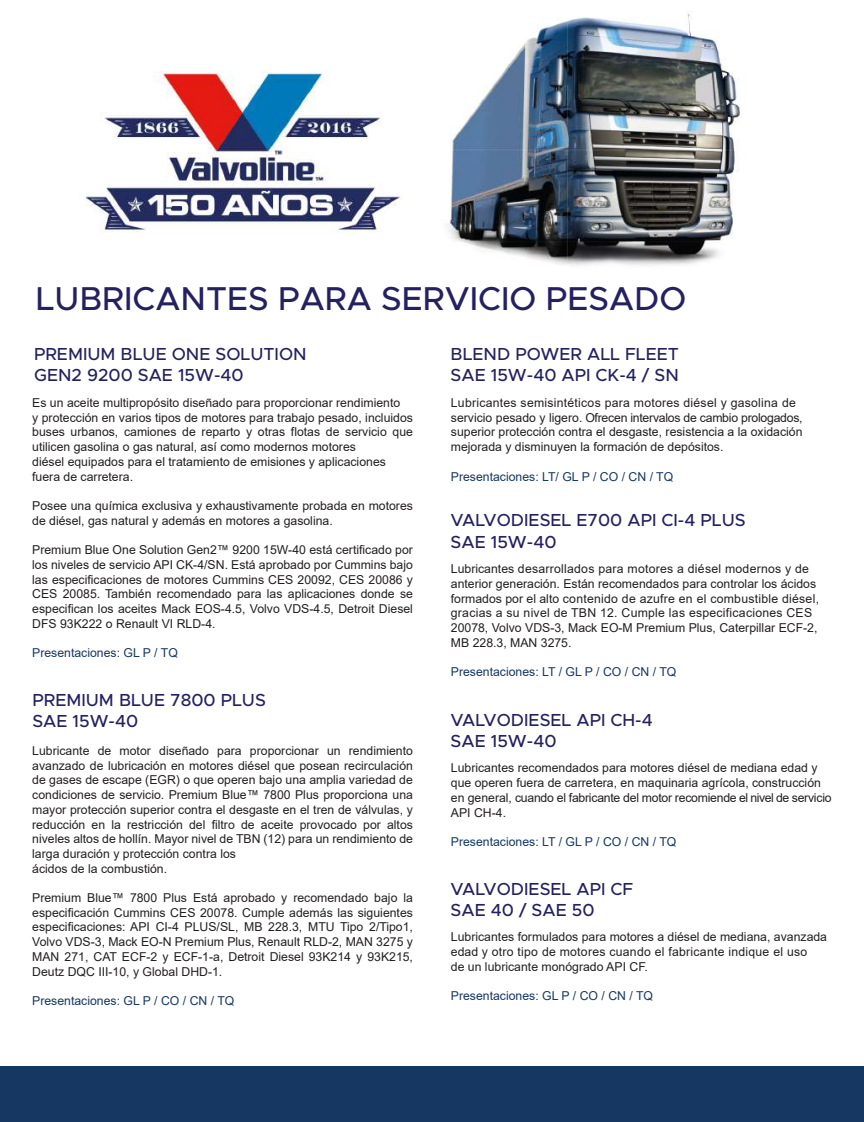
<style>
.page{position:relative;width:864px;height:1122px;background:#fff}
.page>*{position:absolute;margin:0;border:0;box-sizing:border-box;transform-origin:0 0}
.t1{font:500 33.25px "Metropolis";color:#252161}
.t2{font:500 17.5px/21px "Metropolis";color:#252161}
.t3{font:12.25px/14.7px "Arial";color:#231f20}
.t4{font:12.25px "Arial";color:#163762}
</style>
<div class="page">
<img style="left:86px;top:13px;width:654px;height:253px">
<div style="left:0;top:1066px;width:863px;height:55px;background:#163762"></div>
<h1 class="t1" style="left:36px;top:277px;width:651px">LUBRICANTES PARA SERVICIO PESADO</h1>
<h2 class="t2" style="left:34px;top:344px;width:274px">PREMIUM BLUE ONE SOLUTION<br>GEN2 9200 SAE 15W-40</h2>
<h2 class="t2" style="left:450px;top:344px;width:230px">BLEND POWER ALL FLEET<br>SAE 15W-40 API CK-4 / SN</h2>
<p class="t3" style="left:32px;top:395px;width:382px">Es un aceite multipropósito diseñado para proporcionar rendimiento<br>y protección en varios tipos de motores para trabajo pesado, incluidos buses urbanos, camiones de reparto y otras flotas de servicio que utilicen gasolina o gas natural, así como modernos motores<br>diésel equipados para el tratamiento de emisiones y aplicaciones fuera de carretera.</p>
<p class="t3" style="left:32px;top:498px;width:382px">Posee una química exclusiva y exhaustivamente probada en motores de diésel, gas natural y además en motores a gasolina.</p>
<p class="t3" style="left:32px;top:542px;width:382px;text-align:justify">Premium Blue One Solution Gen2™ 9200 15W-40 está certificado por los niveles de servicio API CK-4/SN. Está aprobado por Cummins bajo las especificaciones de motores Cummins CES 20092, CES 20086 y CES 20085. También recomendado para las aplicaciones donde se especifican los aceites Mack EOS-4.5, Volvo VDS-4.5, Detroit Diesel DFS 93K222 o Renault VI RLD-4.</p>
<p class="t4" style="left:32px;top:644px;width:147px">Presentaciones: GL P / TQ</p>
<h2 class="t2" style="left:32px;top:689px;width:235px">PREMIUM BLUE 7800 PLUS<br>SAE 15W-40</h2>
<p class="t3" style="left:32px;top:743px;width:382px">Lubricante de motor diseñado para proporcionar un rendimiento avanzado de lubricación en motores diésel que posean recirculación de gases de escape (EGR) o que operen bajo una amplia variedad de condiciones de servicio. Premium Blue™ 7800 Plus proporciona una mayor protección superior contra el desgaste en el tren de válvulas, y reducción en la restricción del filtro de aceite provocado por altos niveles altos de hollín. Mayor nivel de TBN (12) para un rendimiento de larga duración y protección contra los<br>ácidos de la combustión.</p>
<p class="t3" style="left:32px;top:890px;width:382px;text-align:justify">Premium Blue™ 7800 Plus Está aprobado y recomendado bajo la especificación Cummins CES 20078. Cumple además las siguientes especificaciones: API CI-4 PLUS/SL, MB 228.3, MTU Tipo 2/Tipo1, Volvo VDS-3, Mack EO-N Premium Plus, Renault RLD-2, MAN 3275 y MAN 271, CAT ECF-2 y ECF-1-a, Detroit Diesel 93K214 y 93K215, Deutz DQC III-10, y Global DHD-1.</p>
<p class="t4" style="left:32px;top:992px;width:203px">Presentaciones: GL P / CO / CN / TQ</p>
<p class="t3" style="left:450px;top:395px;width:353px">Lubricantes semisintéticos para motores diésel y gasolina de servicio pesado y ligero. Ofrecen intervalos de cambio prologados, superior protección contra el desgaste, resistencia a la oxidación mejorada y disminuyen la formación de depósitos.</p>
<p class="t4" style="left:450px;top:467px;width:224px">Presentaciones: LT/ GL P / CO / CN / TQ</p>
<h2 class="t2" style="left:450px;top:510px;width:296px">VALVODIESEL E700 API CI-4 PLUS<br>SAE 15W-40</h2>
<p class="t3" style="left:450px;top:561px;width:369px">Lubricantes desarrollados para motores a diésel modernos y de anterior generación. Están recomendados para controlar los ácidos formados por el alto contenido de azufre en el combustible diésel, gracias a su nivel de TBN 12. Cumple las especificaciones CES 20078, Volvo VDS-3, Mack EO-M Premium Plus, Caterpillar ECF-2, MB 228.3, MAN 3275.</p>
<p class="t4" style="left:450px;top:663px;width:227px">Presentaciones: LT / GL P / CO / CN / TQ</p>
<h2 class="t2" style="left:450px;top:709px;width:203px">VALVODIESEL API CH-4<br>SAE 15W-40</h2>
<p class="t3" style="left:450px;top:760px;width:382px">Lubricantes recomendados para motores diésel de mediana edad y que operen fuera de carretera, en maquinaria agrícola, construcción en general, cuando el fabricante del motor recomiende el nivel de servicio API CH-4.</p>
<p class="t4" style="left:450px;top:833px;width:227px">Presentaciones: LT / GL P / CO / CN / TQ</p>
<h2 class="t2" style="left:450px;top:877px;width:184px">VALVODIESEL API CF<br>SAE 40 / SAE 50</h2>
<p class="t3" style="left:450px;top:929px;width:377px">Lubricantes formulados para motores a diésel de mediana, avanzada edad y otro tipo de motores cuando el fabricante indique el uso<br>de un lubricante monógrado API CF.</p>
<p class="t4" style="left:450px;top:987px;width:203px">Presentaciones: GL P / CO / CN / TQ</p>
</div>
